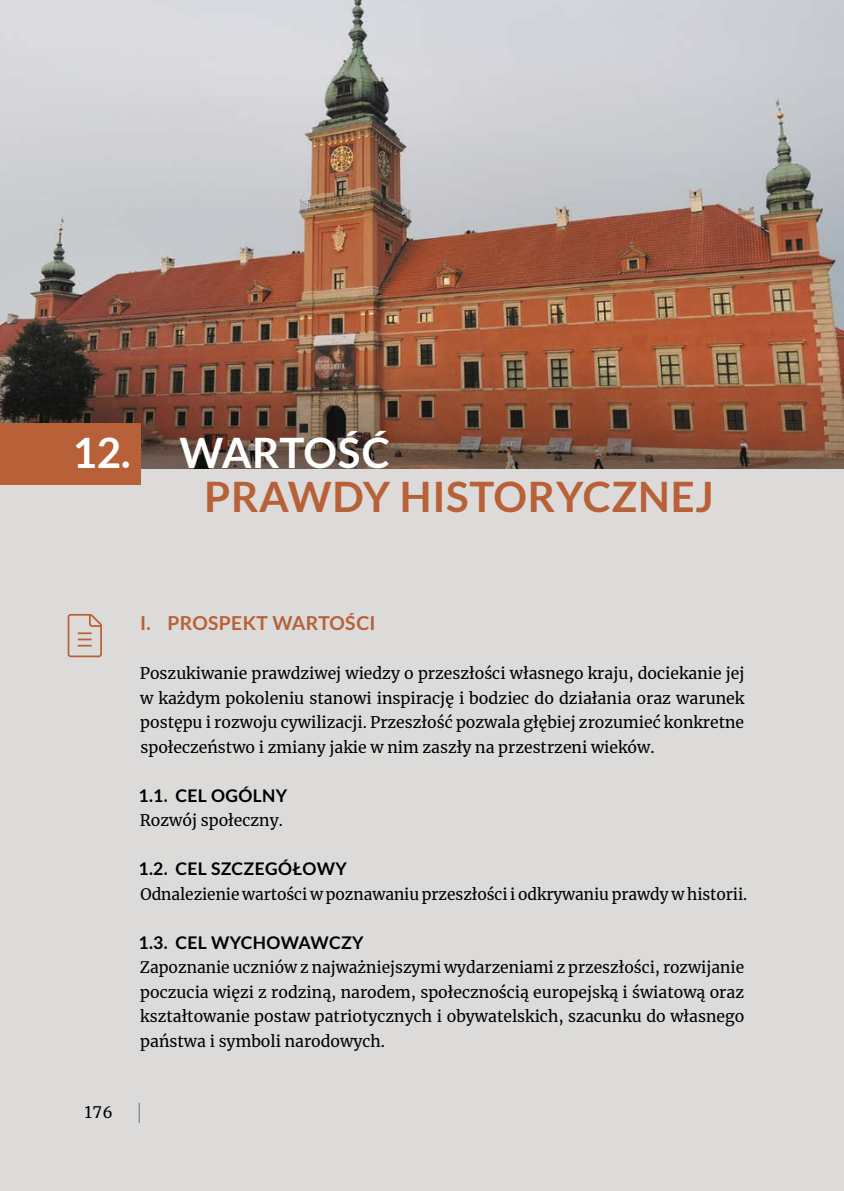
<style>
.page{position:relative;width:844px;height:1191px;background:#fff}
.page>*{position:absolute;margin:0;border:0;box-sizing:border-box;transform-origin:0 0}
.t1{font:700 42px "Lato";letter-spacing:.015em;color:#b86138}
.t2{font:700 42px "Lato";color:#fff}
.t3{font:700 19.25px "Lato";letter-spacing:.02em;color:#b86138}
.t4{font:700 17.5px "Lato";letter-spacing:.02em;color:#000}
.t5{font:15.75px/24.5px "Merriweather";color:#000;text-align:justify}
</style>
<div class="page">
<div style="left:0;top:468px;width:843px;height:723px;background:#dcdbda"></div>
<img style="left:0;top:0;width:843px;height:345px">
<img style="left:0;top:345px;width:843px;height:123px">
<svg style="left:67px;top:613px;width:35px;height:45px"></svg>
<hr style="left:138px;top:1102px;width:2px;height:21px;background:#878787">
<div style="left:0;top:423px;width:140px;height:62px;background:#b86138"></div>
<h1 class="t2" style="left:72px;top:429px;width:60px">12.</h1>
<h1 class="t2" style="left:179px;top:429px;width:212px">WARTOŚĆ</h1>
<h1 class="t1" style="left:204px;top:472px;width:511px">PRAWDY HISTORYCZNEJ</h1>
<p class="t5" style="left:85px;top:1100px;width:30px">176</p>
<p class="t3" style="left:140px;top:612px;width:237px">I. PROSPEKT WARTOŚCI</p>
<p class="t5" style="left:140px;top:661px;width:606px">Poszukiwanie prawdziwej wiedzy o przeszłości własnego kraju, dociekanie jej w każdym pokoleniu stanowi inspirację i bodziec do działania oraz warunek postępu i rozwoju cywilizacji. Przeszłość pozwala głębiej zrozumieć konkretne społeczeństwo i zmiany jakie w nim zaszły na przestrzeni wieków.</p>
<p class="t4" style="left:138px;top:785px;width:150px">1.1. CEL OGÓLNY</p>
<p class="t5" style="left:140px;top:808px;width:144px">Rozwój społeczny.</p>
<p class="t4" style="left:138px;top:859px;width:210px">1.2. CEL SZCZEGÓŁOWY</p>
<p class="t5" style="left:141px;top:881px;width:608px">Odnalezienie wartości w poznawaniu przeszłości i odkrywaniu prawdy w historii.</p>
<p class="t4" style="left:138px;top:932px;width:227px">1.3. CEL WYCHOWAWCZY</p>
<p class="t5" style="left:140px;top:955px;width:605px">Zapoznanie uczniów z najważniejszymi wydarzeniami z przeszłości, rozwijanie poczucia więzi z rodziną, narodem, społecznością europejską i światową oraz kształtowanie postaw patriotycznych i obywatelskich, szacunku do własnego państwa i symboli narodowych.</p>
</div>
